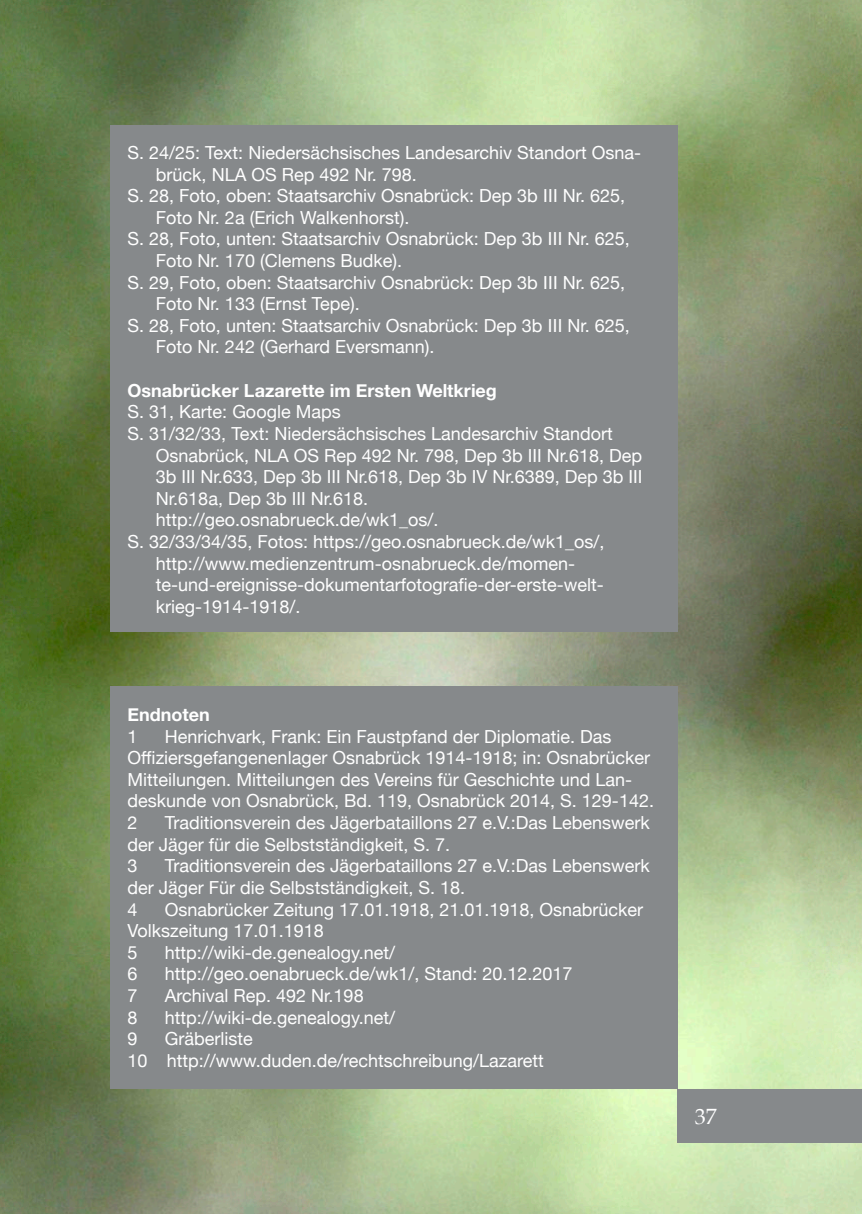
<style>
.page{position:relative;width:862px;height:1214px;background:#fff}
.page>*{position:absolute;margin:0;border:0;box-sizing:border-box;transform-origin:0 0}
.t1{font:22px "Palatino";color:#fff}
.t2{font:18px/21.6px "Helvetica Neue";color:#fff}
.t3{font:700 18px "Helvetica Neue";color:#fff}
</style>
<div class="page">
<img style="left:0;top:0;width:862px;height:1213px">
<div style="left:677px;top:1088px;width:185px;height:54px;background:#86898b"></div>
<div style="left:111px;top:125px;width:566px;height:506px;background:#86898b"></div>
<div style="left:111px;top:686px;width:566px;height:402px;background:#86898b"></div>
<p class="t2" style="left:128px;top:143px;width:515px">S. 24/25: Text: Niedersächsisches Landesarchiv Standort Osna-</p>
<p class="t2" style="left:156px;top:164px;width:262px">brück, NLA OS Rep 492 Nr. 798.</p>
<p class="t2" style="left:128px;top:186px;width:499px">S. 28, Foto, oben: Staatsarchiv Osnabrück: Dep 3b Ⅲ Nr. 625,</p>
<p class="t2" style="left:156px;top:207px;width:255px">Foto Nr. 2a (Erich Walkenhorst).</p>
<p class="t2" style="left:128px;top:229px;width:504px">S. 28, Foto, unten: Staatsarchiv Osnabrück: Dep 3b Ⅲ Nr. 625,</p>
<p class="t2" style="left:156px;top:251px;width:248px">Foto Nr. 170 (Clemens Budke).</p>
<p class="t2" style="left:128px;top:272px;width:499px">S. 29, Foto, oben: Staatsarchiv Osnabrück: Dep 3b Ⅲ Nr. 625,</p>
<p class="t2" style="left:156px;top:294px;width:205px">Foto Nr. 133 (Ernst Tepe).</p>
<p class="t2" style="left:128px;top:315px;width:504px">S. 28, Foto, unten: Staatsarchiv Osnabrück: Dep 3b Ⅲ Nr. 625,</p>
<p class="t2" style="left:156px;top:337px;width:280px">Foto Nr. 242 (Gerhard Eversmann).</p>
<p class="t3" style="left:128px;top:376px;width:371px">Osnabrücker Lazarette im Ersten Weltkrieg</p>
<p class="t2" style="left:128px;top:402px;width:215px">S. 31, Karte: Google Maps</p>
<p class="t2" style="left:128px;top:423px;width:487px">S. 31/32/33, Text: Niedersächsisches Landesarchiv Standort</p>
<p class="t2" style="left:156px;top:445px;width:488px">Osnabrück, NLA OS Rep 492 Nr. 798, Dep 3b III Nr.618, Dep</p>
<p class="t2" style="left:156px;top:467px;width:488px">3b III Nr.633, Dep 3b III Nr.618, Dep 3b IV Nr.6389, Dep 3b III</p>
<p class="t2" style="left:156px;top:488px;width:214px">Nr.618a, Dep 3b III Nr.618.</p>
<p class="t2" style="left:156px;top:510px;width:284px">http://geo.osnabrueck.de/wk1_os/.</p>
<p class="t2" style="left:128px;top:531px;width:478px">S. 32/33/34/35, Fotos: https://geo.osnabrueck.de/wk1_os/,</p>
<p class="t2" style="left:156px;top:553px;width:421px">http://www.medienzentrum-osnabrueck.de/momen-</p>
<p class="t2" style="left:156px;top:575px;width:449px">te-und-ereignisse-dokumentarfotografie-der-erste-welt-</p>
<p class="t2" style="left:156px;top:596px;width:146px">krieg-1914-1918/.</p>
<p class="t3" style="left:128px;top:700px;width:84px">Endnoten</p>
<p class="t2" style="left:128px;top:726px;width:12px">1</p>
<p class="t2" style="left:128px;top:726px;width:528px;text-indent:37px">Henrichvark, Frank: Ein Faustpfand der Diplomatie. Das Offiziersgefangenenlager Osnabrück 1914-1918; in: Osnabrücker Mitteilungen. Mitteilungen des Vereins für Geschichte und Lan&shy;deskunde von Osnabrück, Bd. 119, Osnabrück 2014, S. 129-142.<br>2</p>
<p class="t2" style="left:128px;top:812px;width:524px;text-indent:37px">Traditionsverein des Jägerbataillons 27 e.V.:Das Lebenswerk der Jäger für die Selbstständigkeit, S. 7.<br>3</p>
<p class="t2" style="left:128px;top:856px;width:524px;text-indent:37px">Traditionsverein des Jägerbataillons 27 e.V.:Das Lebenswerk der Jäger Für die Selbstständigkeit, S. 18.<br>4</p>
<p class="t2" style="left:128px;top:899px;width:517px;text-indent:37px">Osnabrücker Zeitung 17.01.1918, 21.01.1918, Osnabrücker<br>Volkszeitung 17.01.1918<br>5</p>
<p class="t2" style="left:165px;top:942px;width:232px">http://wiki-de.genealogy.net/</p>
<p class="t2" style="left:128px;top:964px;width:12px">6</p>
<p class="t2" style="left:165px;top:964px;width:409px">http://geo.oenabrueck.de/wk1/, Stand: 20.12.2017</p>
<p class="t2" style="left:128px;top:985px;width:12px">7</p>
<p class="t2" style="left:165px;top:985px;width:200px">Archival Rep. 492 Nr.198</p>
<p class="t2" style="left:128px;top:1007px;width:12px">8</p>
<p class="t2" style="left:165px;top:1007px;width:232px">http://wiki-de.genealogy.net/</p>
<p class="t2" style="left:128px;top:1028px;width:12px">9</p>
<p class="t2" style="left:128px;top:1028px;width:417px;text-indent:37px">Gräberliste<br>10 http://www.duden.de/rechtschreibung/Lazarett</p>
<p class="t1" style="left:694px;top:1106px;width:23px">37</p>
</div>
